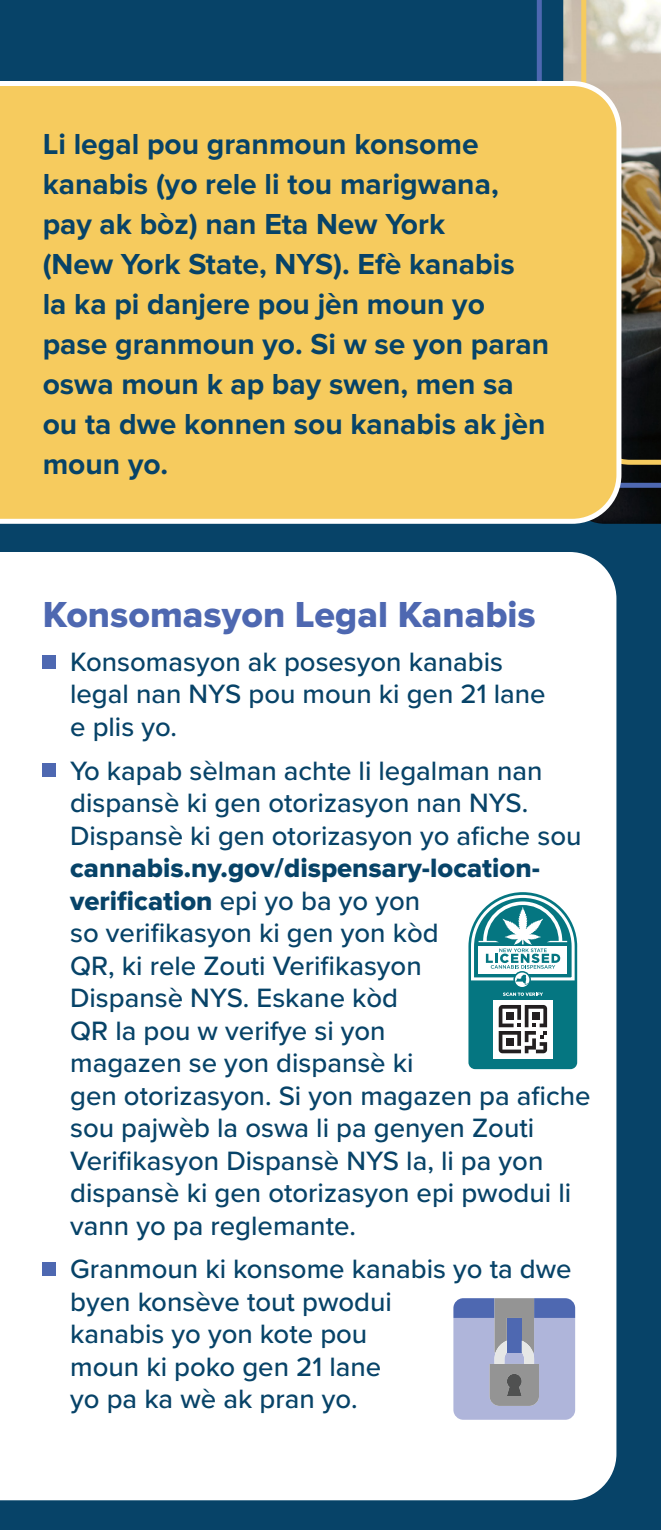
<style>
.page{position:relative;width:661px;height:1530px;background:#fff}
.page>*{position:absolute;margin:0;border:0;box-sizing:border-box;transform-origin:0 0}
.t1{font:37.5px "Proxima Nova Extrabld";color:#4e68b1}
.t2{font:700 30px/40px "Proxima Nova";color:#074368}
.t3{font:500 27.5px/32.5px "Proxima Nova";color:#074368}
.s1{font-family:"Proxima Nova Extrabld";font-weight:400}
</style>
<div class="page">
<div style="left:0;top:0;width:660px;height:1530px;background:#074368"></div>
<img style="left:621px;top:488px;width:39px;height:36px">
<div style="left:0;top:552px;width:616px;height:948px;background:#fff"></div>
<div style="left:43px;top:655px;width:13px;height:13px;background:#4e68b1"></div>
<div style="left:43px;top:764px;width:13px;height:13px;background:#4e68b1"></div>
<div style="left:43px;top:1263px;width:13px;height:13px;background:#4e68b1"></div>
<svg style="left:536px;top:0;width:124px;height:488px;background:#837f72"></svg>
<div style="left:0;top:81px;width:621px;height:443px;background:#f6cb5e"></div>
<svg style="left:453px;top:1298px;width:121px;height:122px;background:#9ca3c3"></svg>
<svg style="left:468px;top:892px;width:108px;height:177px;background:#6fa9af"></svg>
<p class="t2" style="left:43px;top:125px;width:507px">Li legal pou granmoun konsome kanabis (yo rele li tou marigwana, pay ak bòz) nan Eta New York<br>(New York State, NYS). Efè kanabis<br>la ka pi danjere pou jèn moun yo pase granmoun yo. Si w se yon paran oswa moun k ap bay swen, men sa ou ta dwe konnen sou kanabis ak jèn moun yo.</p>
<p class="t1" style="left:43px;top:593px;width:494px">Konsomasyon Legal Kanabis</p>
<p class="t3" style="left:70px;top:644px;width:476px">Konsomasyon ak posesyon kanabis legal nan NYS pou moun ki gen 21 lane e plis yo.</p>
<p class="t3" style="left:70px;top:753px;width:521px">Yo kapab sèlman achte li legalman nan dispansè ki gen otorizasyon nan NYS.<br>Dispansè ki gen otorizasyon yo afiche sou <span class="s1">cannabis.ny.gov/dispensary-location&shy;verification</span> epi yo ba yo yon<br>so verifikasyon ki gen yon kòd<br>QR, ki rele Zouti Verifikasyon<br>Dispansè NYS. Eskane kòd<br>QR la pou w verifye si yon<br>magazen se yon dispansè ki<br>gen otorizasyon. Si yon magazen pa afiche sou pajwèb la oswa li pa genyen Zouti Verifikasyon Dispansè NYS la, li pa yon dispansè ki gen otorizasyon epi pwodui li vann yo pa reglemante.</p>
<p class="t3" style="left:70px;top:1252px;width:502px">Granmoun ki konsome kanabis yo ta dwe byen konsève tout pwodui<br>kanabis yo yon kote pou<br>moun ki poko gen 21 lane<br>yo pa ka wè ak pran yo.</p>
</div>
